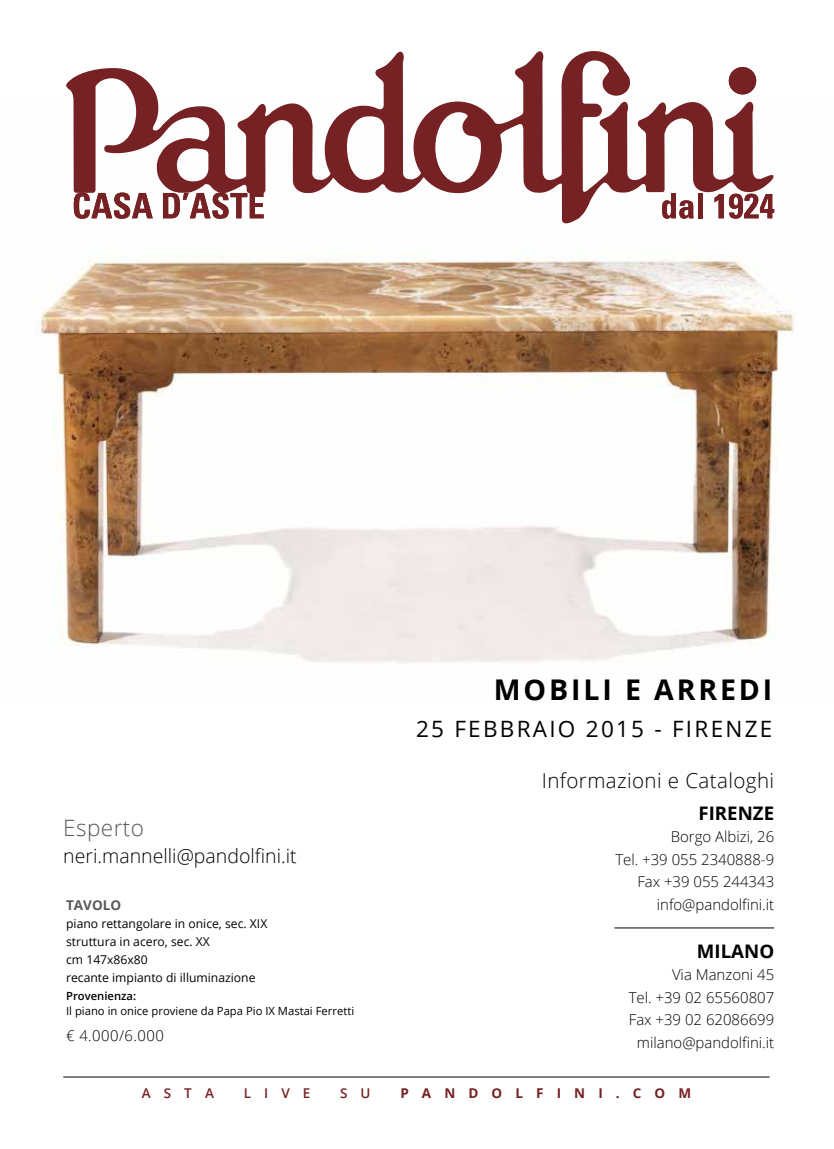
<style>
.page{position:relative;width:834px;height:1149px;background:#fff}
.page>*{position:absolute;margin:0;border:0;box-sizing:border-box;transform-origin:0 0}
.t1{font:700 28.5px "Open Sans";letter-spacing:.1em;color:#000}
.t2{font:22.5px "Open Sans";letter-spacing:.1em;color:#000}
.t3{font:300 22.5px "Open Sans";letter-spacing:.02em;color:#58595b}
.t4{font:300 20.55px "Open Sans";letter-spacing:.02em;color:#000}
.t5{font:300 19.5px "Open Sans";color:#000}
.t6{font:700 18.6px "Open Sans";color:#000}
.t7{font:300 15px/22.4px "Open Sans";color:#000;text-align:right}
.t8{font:300 14.85px "Open Sans";letter-spacing:.03em;color:#000}
.t9{font:700 13.5px "Open Sans";letter-spacing:.97em;color:#762123}
.t10{font:600 13.5px "Open Sans";letter-spacing:.97em;color:#762123}
.t11{font:700 13.5px "Open Sans";color:#58595b}
.t12{font:12.15px/18px "Open Sans";color:#000}
.t13{font:11.25px "Open Sans";color:#000}
.t14{font:600 11.25px "Open Sans";color:#000}
</style>
<div class="page">
<img style="left:36px;top:249px;width:759px;height:415px">
<svg style="left:66px;top:51px;width:709px;height:173px"></svg>
<svg style="left:661px;top:193px;width:32px;height:25px"></svg>
<div style="left:697px;top:193px;width:5px;height:25px;background:#762123"></div>
<svg style="left:714px;top:194px;width:60px;height:24px"></svg>
<hr style="left:614px;top:927px;width:160px;height:1px;background:#000">
<hr style="left:63px;top:1076px;width:706px;height:1px;background:#000">
<h2 class="t3" style="left:63px;top:812px;width:82px">Esperto</h2>
<h3 class="t5" style="left:63px;top:842px;width:235px">neri.mannelli@pandolfini.it</h3>
<p class="t11" style="left:66px;top:895px;width:57px">TAVOLO</p>
<p class="t12" style="left:66px;top:913px;width:203px">piano rettangolare in onice, sec. XIX struttura in acero, sec. XX<br>cm 147x86x80<br>recante impianto di illuminazione</p>
<p class="t14" style="left:66px;top:987px;width:72px">Provenienza:</p>
<p class="t13" style="left:66px;top:1002px;width:289px">Il piano in onice proviene da Papa Pio IX Mastai Ferretti</p>
<p class="t8" style="left:66px;top:1025px;width:99px">€ 4.000/6.000</p>
<h1 class="t1" style="left:494px;top:669px;width:280px">MOBILI E ARREDI</h1>
<h2 class="t2" style="left:416px;top:713px;width:357px">25 FEBBRAIO 2015 - FIRENZE</h2>
<h3 class="t4" style="left:541px;top:766px;width:234px">Informazioni e Cataloghi</h3>
<p class="t6" style="left:698px;top:799px;width:77px">FIRENZE</p>
<p class="t7" style="left:615px;top:825px;width:160px">Borgo Albizi, 26<br>Tel. +39 055 2340888-9<br>Fax +39 055 244343 info@pandolfini.it</p>
<p class="t6" style="left:696px;top:937px;width:79px">MILANO</p>
<p class="t7" style="left:628px;top:963px;width:147px">Via Manzoni 45<br>Tel. +39 02 65560807<br>Fax +39 02 62086699 milano@pandolfini.it</p>
<p class="t10" style="left:142px;top:1083px;width:74px">ASTA</p>
<p class="t10" style="left:244px;top:1083px;width:68px">LIVE</p>
<p class="t10" style="left:340px;top:1083px;width:32px">S U</p>
<p class="t9" style="left:400px;top:1082px;width:292px">PANDOLFINI.COM</p>
</div>
